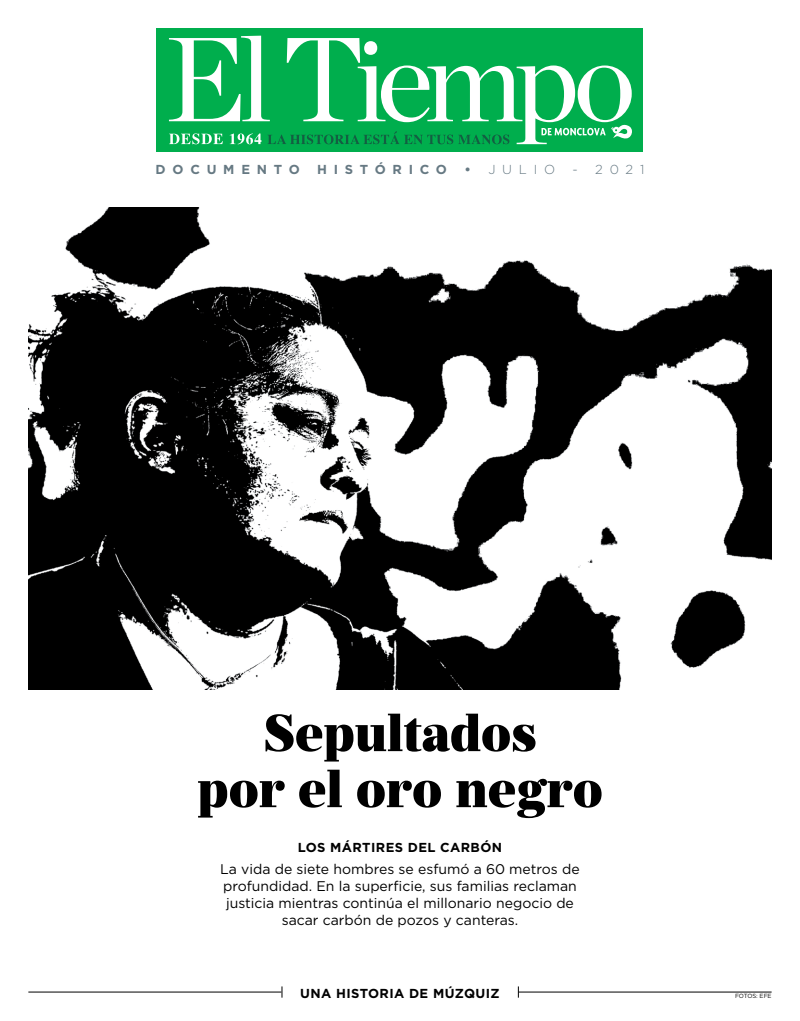
<style>
.page{position:relative;width:800px;height:1021px;background:#fff}
.page>*{position:absolute;margin:0;border:0;box-sizing:border-box;transform-origin:0 0}
.t1{font:900 52px/56px "Prumo Deck";color:#000;text-align:center}
.t2{font:14px/16.8px "Gotham";color:#000;text-align:center}
.t3{font:700 13px "Gotham";letter-spacing:.03em;color:#000}
.t4{font:700 13px "Gotham";letter-spacing:.52em;color:#667983}
.t5{font:300 13px "Gotham";letter-spacing:.52em;color:#667983}
.t6{font:6px "Gotham";letter-spacing:-.01em;color:#000}
.s1{font-weight:700}
</style>
<div class="page">
<div style="left:157px;top:28px;width:486px;height:124px;background:#00ae4d"></div>
<svg style="left:169px;top:36px;width:462px;height:108px"></svg>
<svg style="left:267px;top:131px;width:242px;height:13px"></svg>
<svg style="left:169px;top:133px;width:92px;height:11px"></svg>
<svg style="left:541px;top:128px;width:64px;height:7px"></svg>
<svg style="left:611px;top:124px;width:21px;height:15px"></svg>
<img style="left:28px;top:208px;width:743px;height:481px">
<hr style="left:28px;top:991px;width:253px;height:1px;background:#000">
<hr style="left:518px;top:991px;width:253px;height:1px;background:#000">
<p class="t4" style="left:155px;top:161px;width:146px">DOCUMENTO</p>
<p class="t4" style="left:317px;top:161px;width:131px">HISTÓRICO</p>
<p class="t5" style="left:464px;top:161px;width:92px"><span class="s1">•</span> JULIO</p>
<p class="t5" style="left:572px;top:161px;width:73px">- 2021</p>
<h1 class="t1" style="left:197px;top:707px;width:407px">Sepultados<br>por el oro negro</h1>
<p class="t3" style="left:298px;top:838px;width:206px">LOS MÁRTIRES DEL CARBÓN</p>
<p class="t2" style="left:220px;top:860px;width:361px">La vida de siete hombres se esfumó a 60 metros de profundidad. En la superficie, sus familias reclaman justicia mientras continúa el millonario negocio de sacar carbón de pozos y canteras.</p>
<p class="t3" style="left:300px;top:984px;width:201px">UNA HISTORIA DE MÚZQUIZ</p>
<p class="t6" style="left:735px;top:992px;width:38px">FOTOS: EFE</p>
</div>
